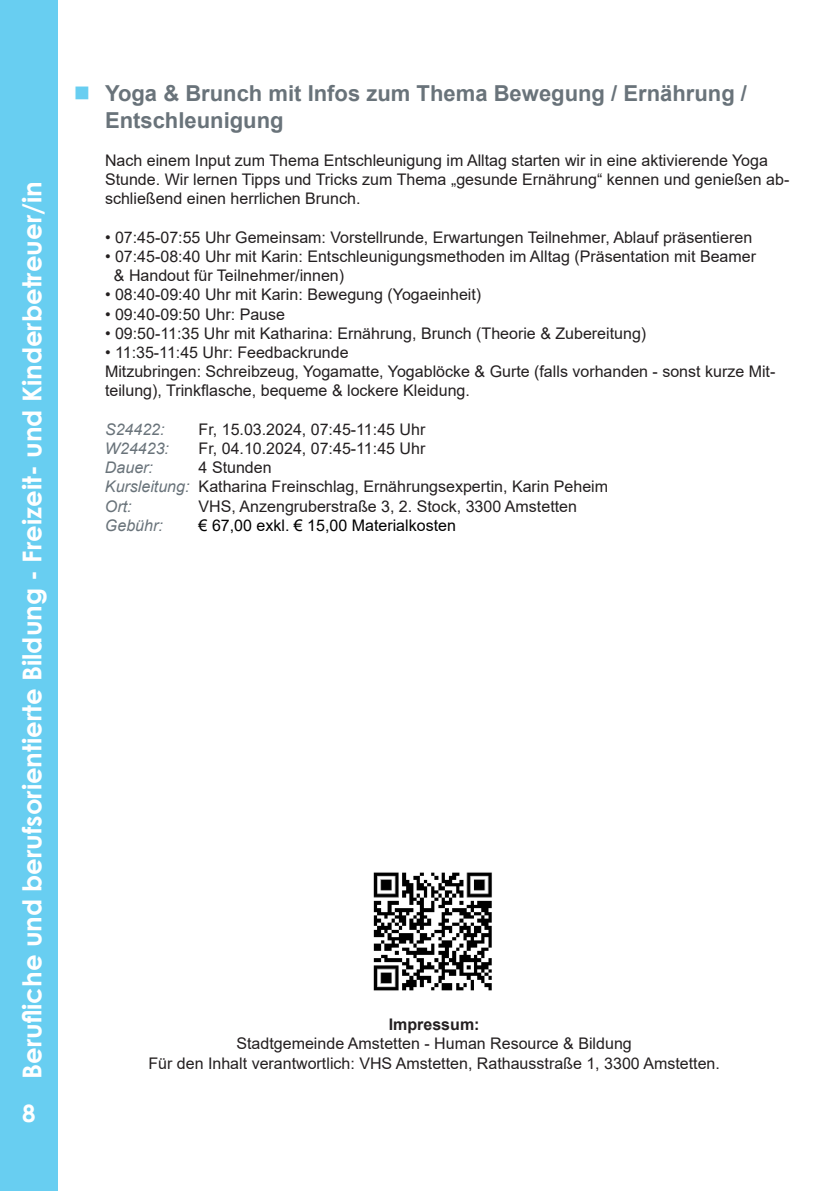
<style>
.page{position:relative;width:840px;height:1191px;background:#fff}
.page>*{position:absolute;margin:0;border:0;box-sizing:border-box;transform-origin:0 0}
.t1{font:700 26px "Century Gothic";color:#fff}
.t2{font:700 24px "Century Gothic";color:#fff}
.t3{font:700 22px/26.4px "Arial";color:#69737a}
.Kursinfo{font:16px/19.2px "Arial";color:#231f20}
.Kursgebuehr{font:16px "Arial";color:#231f20}
.Terminblock{font:16px "Arial";color:#231f20}
.Dozenten{font:16px "Arial";color:#231f20}
.Kursort{font:16px "Arial";color:#231f20}
.Kursgebuehr-2{font:16px "Arial";color:#000}
.Terminblock-2{font:italic 16px "Arial";color:#69737a}
.Kursinfo-2{font:700 16px "Arial";color:#231f20}
.Kursgebuehr-3{font:italic 16px "Arial";color:#69737a}
.Kursort-2{font:italic 16px "Arial";color:#69737a}
.s1{font-style:italic;color:#69737a}
</style>
<div class="page">
<div style="left:0;top:0;width:57px;height:1191px;background:#68cef1"></div>
<img style="left:373px;top:872px;width:119px;height:119px">
<h1 class="t1" style="left:12px;top:1079px;width:899px;rotate:-90deg">Berufliche und berufsorientierte Bildung - Freizeit- und Kinderbetreuer/in</h1>
<h2 class="t2" style="left:22px;top:1094px;width:15px">8</h2>
<p class="t3" style="left:105px;top:80px;width:643px">Yoga &amp; Brunch mit Infos zum Thema Bewegung / Ernährung /<br>Entschleunigung</p>
<p class="Kursinfo" style="left:105px;top:151px;width:685px">Nach einem Input zum Thema Entschleunigung im Alltag starten wir in eine aktivierende Yoga<br>Stunde. Wir lernen Tipps und Tricks zum Thema „gesunde Ernährung“ kennen und genießen ab&shy;schließend einen herrlichen Brunch.</p>
<p class="Kursinfo" style="left:105px;top:227px;width:648px">• 07:45-07:55 Uhr Gemeinsam: Vorstellrunde, Erwartungen Teilnehmer, Ablauf präsentieren</p>
<p class="Kursinfo" style="left:105px;top:247px;width:652px">• 07:45-08:40 Uhr mit Karin: Entschleunigungsmethoden im Alltag (Präsentation mit Beamer</p>
<p class="Kursinfo" style="left:114px;top:266px;width:232px">&amp; Handout für Teilnehmer/innen)</p>
<p class="Kursinfo" style="left:105px;top:285px;width:377px">• 08:40-09:40 Uhr mit Karin: Bewegung (Yogaeinheit)</p>
<p class="Kursinfo" style="left:105px;top:304px;width:181px">• 09:40-09:50 Uhr: Pause</p>
<p class="Kursinfo" style="left:105px;top:323px;width:542px">• 09:50-11:35 Uhr mit Katharina: Ernährung, Brunch (Theorie &amp; Zubereitung)</p>
<p class="Kursinfo" style="left:105px;top:343px;width:245px">• 11:35-11:45 Uhr: Feedbackrunde</p>
<p class="Kursinfo" style="left:105px;top:362px;width:671px">Mitzubringen: Schreibzeug, Yogamatte, Yogablöcke &amp; Gurte (falls vorhanden - sonst kurze Mit&shy;teilung), Trinkflasche, bequeme &amp; lockere Kleidung.</p>
<p class="Terminblock-2" style="left:105px;top:419px;width:61px">S24422:</p>
<p class="Terminblock" style="left:198px;top:418px;width:228px">Fr, 15.03.2024, 07:45-11:45 Uhr</p>
<p class="Terminblock-2" style="left:105px;top:438px;width:66px">W24423:</p>
<p class="Terminblock" style="left:198px;top:437px;width:228px">Fr, 04.10.2024, 07:45-11:45 Uhr</p>
<p class="Terminblock-2" style="left:105px;top:457px;width:50px">Dauer:</p>
<p class="Terminblock" style="left:198px;top:456px;width:74px">4 Stunden</p>
<p class="Dozenten" style="left:105px;top:476px;width:504px"><span class="s1">Kursleitung:</span> Katharina Freinschlag, Ernährungsexpertin, Karin Peheim</p>
<p class="Kursort-2" style="left:105px;top:495px;width:28px">Ort:</p>
<p class="Kursort" style="left:198px;top:495px;width:379px">VHS, Anzengruberstraße 3, 2. Stock, 3300 Amstetten</p>
<p class="Kursgebuehr-3" style="left:105px;top:515px;width:59px">Gebühr:</p>
<p class="Kursgebuehr-2" style="left:198px;top:514px;width:259px">€ 67,00 exkl. € 15,00 Materialkosten</p>
<p class="Kursinfo-2" style="left:388px;top:1013px;width:92px">Impressum:</p>
<p class="Kursinfo" style="left:236px;top:1034px;width:396px">Stadtgemeinde Amstetten - Human Resource &amp; Bildung</p>
<p class="Kursgebuehr" style="left:148px;top:1052px;width:572px">Für den Inhalt verantwortlich: VHS Amstetten, Rathausstraße 1, 3300 Amstetten.</p>
</div>
